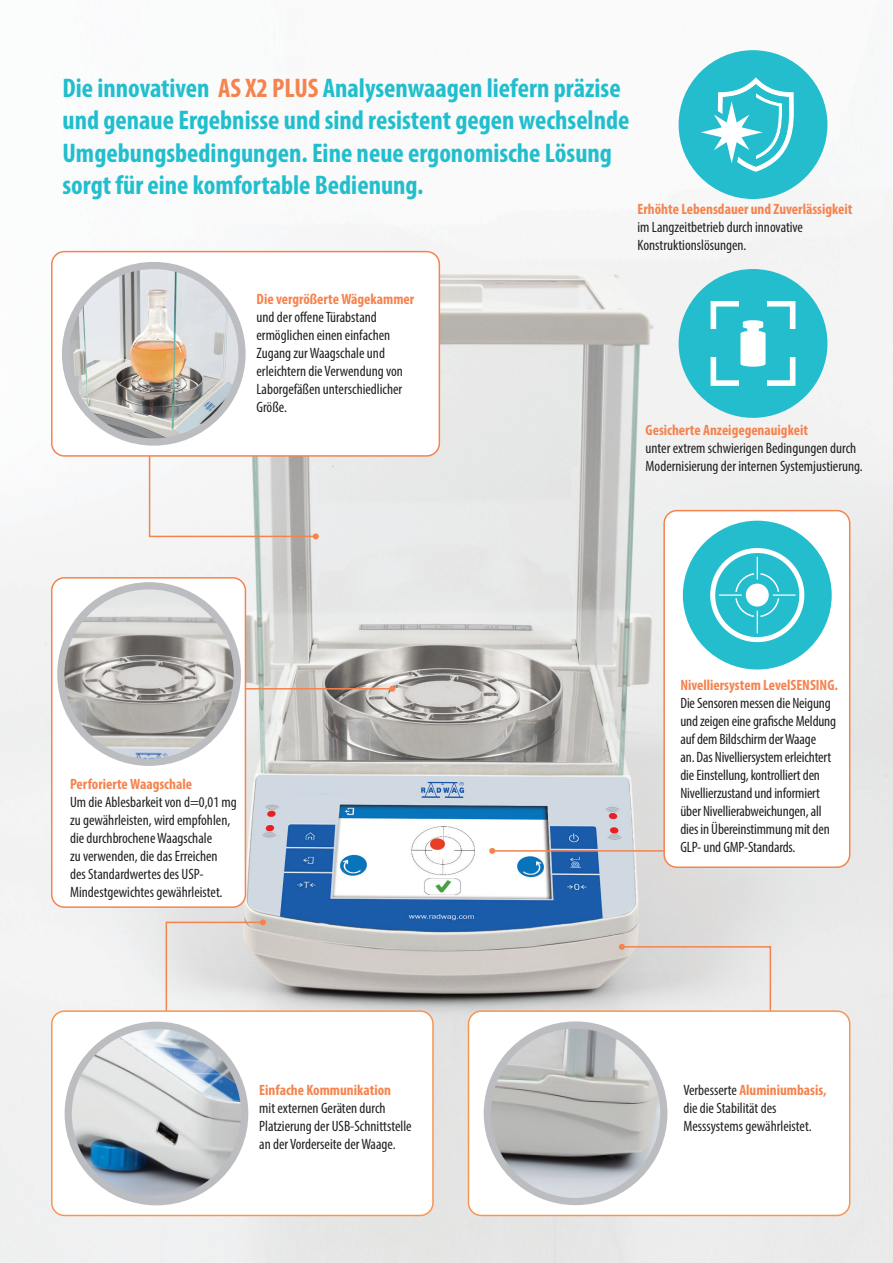
<style>
.page{position:relative;width:893px;height:1263px;background:#fff}
.page>*{position:absolute;margin:0;border:0;box-sizing:border-box;transform-origin:0 0}
.t1{font:700 condensed 27px/32.4px "Myriad Pro";color:#21bece}
.t2{font:condensed 15px/18px "Myriad Pro";color:#231f20}
.t3{font:condensed 15px/18px "Myriad Pro";color:#20221e}
.t4{font:700 condensed 15px "Myriad Pro";color:#f5834e}
.s1{color:#f5834e}
.s2{font-weight:700;color:#f5834e}
</style>
<div class="page">
<img style="left:0;top:50px;width:893px;height:1213px">
<svg style="left:148px;top:457px;width:171px;height:82px"></svg>
<svg style="left:246px;top:686px;width:149px;height:85px;background:#bebbb7"></svg>
<svg style="left:489px;top:824px;width:174px;height:30px"></svg>
<svg style="left:619px;top:944px;width:153px;height:66px;background:#e0dcda"></svg>
<div style="left:52px;top:252px;width:387px;height:204px;background:#fff;border-radius:13px"></div>
<div style="left:51px;top:251px;width:389px;height:206px;border:2px solid #f5834e;border-radius:13px"></div>
<div style="left:664px;top:511px;width:186px;height:356px;background:#fff;border-radius:13px"></div>
<div style="left:663px;top:510px;width:187px;height:358px;border:2px solid #f5834e;border-radius:13px"></div>
<svg style="left:165px;top:919px;width:101px;height:91px;background:#e2dedb"></svg>
<div style="left:679px;top:50px;width:148px;height:149px;background:#24bdce;border-radius:50%"></div>
<svg style="left:701px;top:77px;width:93px;height:95px"></svg>
<div style="left:679px;top:269px;width:148px;height:149px;background:#24bdce;border-radius:50%"></div>
<svg style="left:711px;top:301px;width:84px;height:85px"></svg>
<div style="left:52px;top:1011px;width:381px;height:204px;background:#fff;border-radius:13px"></div>
<div style="left:51px;top:1010px;width:383px;height:206px;border:2px solid #f79551;border-radius:13px"></div>
<img style="left:68px;top:1025px;width:177px;height:177px;border-radius:88px">
<div style="left:65px;top:1022px;width:183px;height:183px;border:7px solid #bcbdc0;border-radius:50%"></div>
<div style="left:468px;top:1011px;width:382px;height:204px;background:#fff;border-radius:13px"></div>
<div style="left:468px;top:1010px;width:382px;height:206px;border:2px solid #f79551;border-radius:13px"></div>
<img style="left:65px;top:265px;width:177px;height:177px;border-radius:88px">
<div style="left:62px;top:262px;width:184px;height:184px;border:7px solid #bcbdc0;border-radius:50%"></div>
<img style="left:487px;top:1025px;width:177px;height:176px;border-radius:88px">
<div style="left:484px;top:1021px;width:183px;height:184px;border:7px solid #bcbdc0;border-radius:50%"></div>
<div style="left:683px;top:521px;width:149px;height:148px;background:#24bdce;border-radius:50%"></div>
<svg style="left:710px;top:548px;width:94px;height:94px"></svg>
<div style="left:52px;top:578px;width:193px;height:329px;background:#fff;border-radius:13px"></div>
<div style="left:51px;top:577px;width:195px;height:331px;border:2px solid #f5834e;border-radius:13px"></div>
<img style="left:61px;top:586px;width:176px;height:176px;border-radius:88px">
<div style="left:57px;top:582px;width:184px;height:184px;border:7px solid #bcbdc0;border-radius:50%"></div>
<p class="t1" style="left:62px;top:71px;width:568px">Die innovativen <span class="s1">AS X2 PLUS</span> Analysenwaagen liefern präzise und genaue Ergebnisse und sind resistent gegen wechselnde Umgebungsbedingungen. Eine neue ergonomische Lösung sorgt für eine komfortable Bedienung.</p>
<p class="t2" style="left:638px;top:200px;width:216px"><span class="s2">Erhöhte Lebensdauer und Zuverlässigkeit </span>im Langzeitbetrieb durch innovative<br>Konstruktionslösungen.</p>
<p class="t2" style="left:257px;top:290px;width:159px"><span class="s2">Die vergrößerte Wägekammer </span>und der offene Türabstand ermöglichen einen einfachen<br>Zugang zur Waagschale und erleichtern die Verwendung von<br>Laborgefäßen unterschiedlicher<br>Größe.</p>
<p class="t2" style="left:646px;top:421px;width:219px"><span class="s2">Gesicherte Anzeigegenauigkeit<br></span>unter extrem schwierigen Bedingungen durch<br>Modernisierung der internen Systemjustierung.</p>
<p class="t4" style="left:70px;top:774px;width:123px">Perforierte Waagschale</p>
<p class="t2" style="left:70px;top:793px;width:168px">Um die Ablesbarkeit von d=0,01 mg zu gewährleisten, wird empfohlen, die durchbrochene Waagschale<br>zu verwenden, die das Erreichen des Standardwertes des USP-<br>Mindestgewichtes gewährleistet.</p>
<p class="t2" style="left:680px;top:676px;width:159px"><span class="s2">Nivelliersystem LevelSENSING.<br></span>Die Sensoren messen die Neigung und zeigen eine grafische Meldung auf dem Bildschirm der Waage<br>an. Das Nivelliersystem erleichtert die Einstellung, kontrolliert den<br>Nivellierzustand und informiert über Nivellierabweichungen, all dies in Übereinstimmung mit den<br>GLP- und GMP-Standards.</p>
<p class="t2" style="left:259px;top:1081px;width:154px"><span class="s2">Einfache Kommunikation<br></span>mit externen Geräten durch<br>Platzierung der USB-Schnittstelle an der Vorderseite der Waage.</p>
<p class="t3" style="left:683px;top:1081px;width:145px">Verbesserte <span class="s2">Aluminiumbasis, </span>die die Stabilität des<br>Messsystems gewährleistet.</p>
</div>
